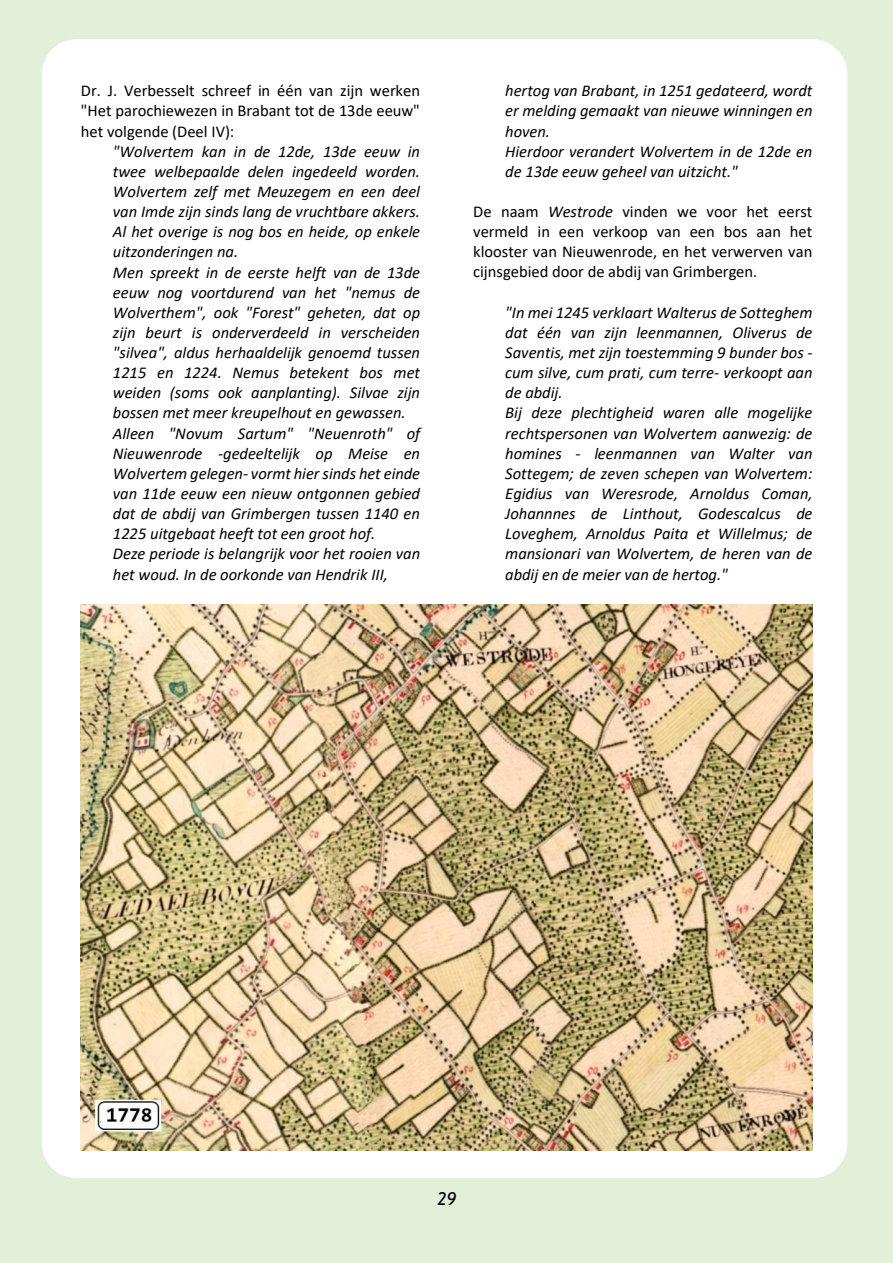
<style>
.page{position:relative;width:893px;height:1263px;background:#e2efd9}
.page>*{position:absolute;margin:0;border:0;box-sizing:border-box;transform-origin:0 0}
.t1{font:italic 18px "Trebuchet MS";color:#000}
.t2{font:italic 16.5px/20.1px "Calibri";color:#000}
.t3{font:16.5px/20.1px "Calibri";color:#000;text-align:justify}
.s1{font-style:italic}
</style>
<div class="page">
<div style="left:42px;top:39px;width:805px;height:1139px;background:#fff;border-radius:35px"></div>
<img style="left:81px;top:604px;width:731px;height:546px">
<p class="t3" style="left:81px;top:80px;width:341px">Dr. J. Verbesselt schreef in één van zijn werken "Het parochiewezen in Brabant tot de 13de eeuw" het volgende (Deel IV):</p>
<p class="t2" style="left:113px;top:140px;width:309px">"Wolvertem kan in de 12de, 13de eeuw in twee welbepaalde delen ingedeeld worden.<br>Wolvertem zelf met Meuzegem en een deel van Imde zijn sinds lang de vruchtbare akkers.<br>Al het overige is nog bos en heide, op enkele uitzonderingen na.<br>Men spreekt in de eerste helft van de 13de eeuw nog voortdurend van het "nemus de Wolverthem", ook "Forest" geheten, dat op zijn beurt is onderverdeeld in verscheiden "silvea", aldus herhaaldelijk genoemd tussen 1215 en 1224. Nemus betekent bos met weiden (soms ook aanplanting). Silvae zijn bossen met meer kreupelhout en gewassen.<br>Alleen "Novum Sartum" "Neuenroth" of Nieuwenrode -gedeeltelijk op Meise en Wolvertem gelegen- vormt hier sinds het einde van 11de eeuw een nieuw ontgonnen gebied dat de abdij van Grimbergen tussen 1140 en 1225 uitgebaat heeft tot een groot hof.<br>Deze periode is belangrijk voor het rooien van het woud. In de oorkonde van Hendrik III,</p>
<p class="t2" style="left:505px;top:80px;width:309px">hertog van Brabant, in 1251 gedateerd, wordt er melding gemaakt van nieuwe winningen en hoven.<br>Hierdoor verandert Wolvertem in de 12de en de 13de eeuw geheel van uitzicht."</p>
<p class="t3" style="left:473px;top:201px;width:341px">De naam <span class="s1">Westrode</span> vinden we voor het eerst vermeld in een verkoop van een bos aan het klooster van Nieuwenrode, en het verwerven van cijnsgebied door de abdij van Grimbergen.</p>
<p class="t2" style="left:505px;top:301px;width:309px">"In mei 1245 verklaart Walterus de Sotteghem dat één van zijn leenmannen, Oliverus de Saventis, met zijn toestemming 9 bunder bos - cum silve, cum prati, cum terre- verkoopt aan de abdij.<br>Bij deze plechtigheid waren alle mogelijke rechtspersonen van Wolvertem aanwezig: de homines - leenmannen van Walter van Sottegem; de zeven schepen van Wolvertem:<br>Egidius van Weresrode, Arnoldus Coman, Johannnes de Linthout, Godescalcus de Loveghem, Arnoldus Paita et Willelmus; de mansionari van Wolvertem, de heren van de abdij en de meier van de hertog."</p>
<p class="t1" style="left:437px;top:1187px;width:20px">29</p>
</div>
